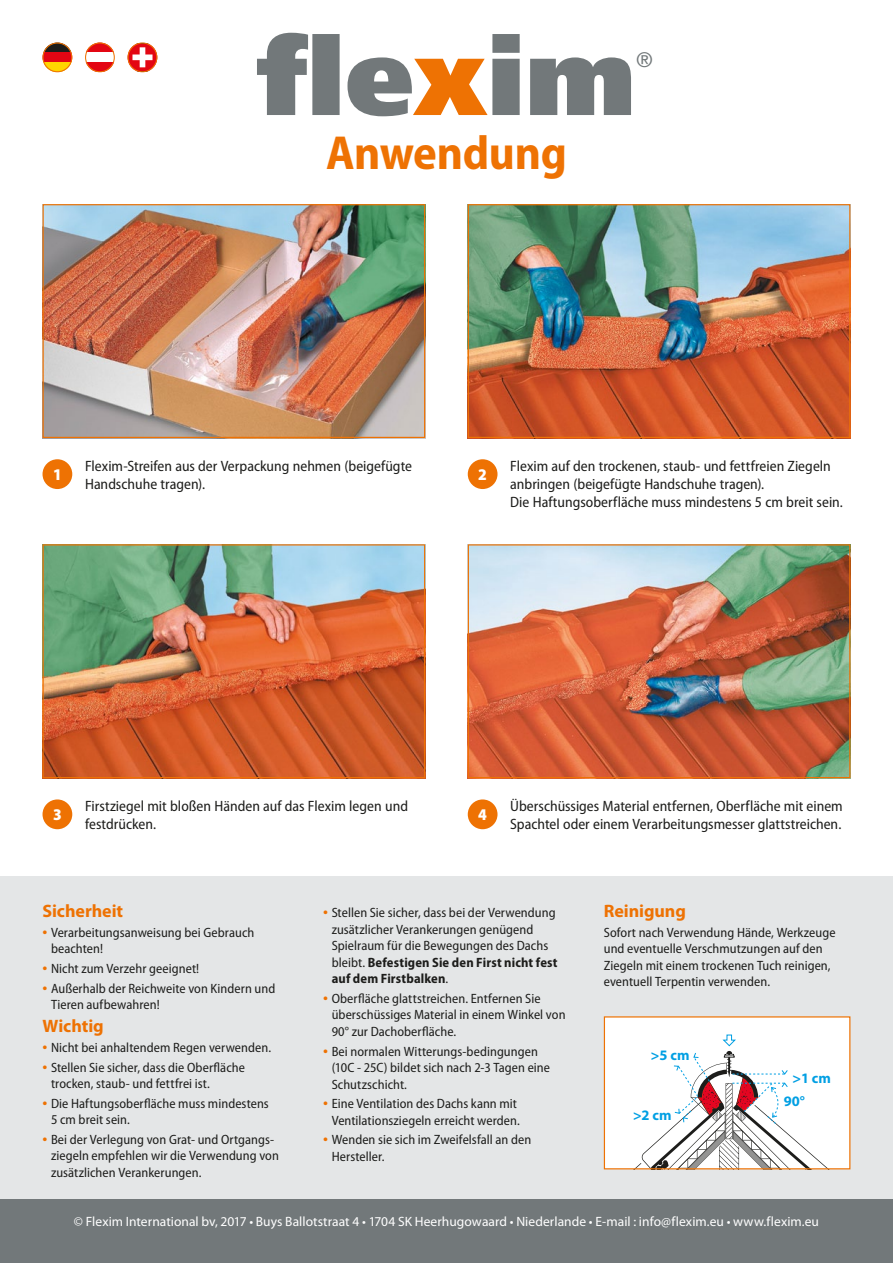
<style>
.page{position:relative;width:893px;height:1263px;background:#fff}
.page>*{position:absolute;margin:0;border:0;box-sizing:border-box;transform-origin:0 0}
.t1{font:900 108px "Frutiger LT Std";color:#72787a}
.t2{font:700 semi-condensed 48px "Myriad Pro";letter-spacing:-.005em;color:#ee7203}
.t3{font:300 21px "Frutiger LT Std";color:#72787a}
.t4{font:700 18px "Myriad Pro";letter-spacing:-.005em;color:#ee7203}
.t5{font:900 semi-condensed 16.35px "Myriad Pro";color:#fff}
.t6{font:semi-condensed 15px/18px "Myriad Pro";color:#1d1d1b}
.t7{font:700 14.55px "Myriad Pro";color:#009fe3}
.t8{font:semi-condensed 13.5px/16.5px "Myriad Pro";letter-spacing:.005em;color:#1d1d1b}
.t9{font:13.5px "Myriad Pro";letter-spacing:.005em;color:#fff}
.s1{color:#ee7203}
.s2{font-size:18px;color:#ee7203}
.s3{font-weight:700}
</style>
<div class="page">
<div style="left:0;top:876px;width:893px;height:387px;background:#e4e6e7"></div>
<img style="left:45px;top:206px;width:378px;height:230px">
<div style="left:43px;top:204px;width:382px;height:234px;border:1px solid #ee7203"></div>
<img style="left:470px;top:206px;width:378px;height:230px">
<div style="left:468px;top:204px;width:382px;height:234px;border:1px solid #ee7203"></div>
<img style="left:45px;top:546px;width:378px;height:230px">
<div style="left:43px;top:544px;width:382px;height:234px;border:1px solid #ee7203"></div>
<img style="left:470px;top:546px;width:378px;height:230px">
<div style="left:468px;top:544px;width:382px;height:234px;border:1px solid #ee7203"></div>
<div style="left:43px;top:459px;width:29px;height:30px;background:#ee7203;border-radius:50%"></div>
<div style="left:0;top:1199px;width:893px;height:64px;background:#72787a"></div>
<div style="left:468px;top:459px;width:29px;height:30px;background:#ee7203;border-radius:50%"></div>
<div style="left:43px;top:799px;width:29px;height:30px;background:#ee7203;border-radius:50%"></div>
<div style="left:468px;top:799px;width:29px;height:30px;background:#ee7203;border-radius:50%"></div>
<div style="left:604px;top:1017px;width:246px;height:152px;background:#fff"></div>
<svg style="left:623px;top:1034px;width:208px;height:136px"></svg>
<div style="left:604px;top:1016px;width:246px;height:153px;border:1px solid #ee7203"></div>
<svg style="left:43px;top:43px;width:29px;height:9px"></svg>
<div style="left:43px;top:52px;width:29px;height:10px;background:#e30613"></div>
<svg style="left:43px;top:62px;width:29px;height:10px"></svg>
<div style="left:43px;top:43px;width:29px;height:29px;border:1px solid #ee7203;border-radius:50%"></div>
<svg style="left:86px;top:43px;width:28px;height:9px"></svg>
<svg style="left:85px;top:62px;width:29px;height:10px"></svg>
<div style="left:85px;top:43px;width:30px;height:29px;border:1px solid #ee7203;border-radius:50%"></div>
<svg style="left:128px;top:43px;width:29px;height:29px"></svg>
<div style="left:128px;top:43px;width:29px;height:29px;border:1px solid #ee7203;border-radius:50%"></div>
<h1 class="t1" style="left:257px;top:11px;width:380px">fle<span class="s1">x</span>im</h1>
<h3 class="t3" style="left:636px;top:48px;width:18px">®</h3>
<h2 class="t2" style="left:326px;top:122px;width:242px">Anwendung</h2>
<p class="t5" style="left:53px;top:464px;width:10px">1</p>
<p class="t6" style="left:85px;top:456px;width:329px">Flexim-Streifen aus der Verpackung nehmen (beigefügte<br>Handschuhe tragen).</p>
<p class="t5" style="left:478px;top:464px;width:10px">2</p>
<p class="t6" style="left:510px;top:456px;width:334px">Flexim auf den trockenen, staub- und fettfreien Ziegeln anbringen (beigefügte Handschuhe tragen).<br>Die Haftungsoberfläche muss mindestens 5 cm breit sein.</p>
<p class="t6" style="left:85px;top:796px;width:324px">Firstziegel mit bloßen Händen auf das Flexim legen und festdrücken.</p>
<p class="t5" style="left:53px;top:804px;width:10px">3</p>
<p class="t5" style="left:478px;top:804px;width:10px">4</p>
<p class="t6" style="left:510px;top:796px;width:334px">Überschüssiges Material entfernen, Oberfläche mit einem<br>Spachtel oder einem Verarbeitungsmesser glattstreichen.</p>
<h3 class="t4" style="left:43px;top:899px;width:82px">Sicherheit</h3>
<p class="t8" style="left:51px;top:924px;width:205px;text-indent:-9px"><span class="s2">•</span> Verarbeitungsanweisung bei Gebrauch beachten!</p>
<p class="t8" style="left:43px;top:960px;width:158px"><span class="s2">•</span> Nicht zum Verzehr geeignet!</p>
<p class="t8" style="left:51px;top:980px;width:226px;text-indent:-9px"><span class="s2">•</span> Außerhalb der Reichweite von Kindern und<br>Tieren aufbewahren!</p>
<h3 class="t4" style="left:43px;top:1014px;width:63px">Wichtig</h3>
<p class="t8" style="left:43px;top:1039px;width:230px"><span class="s2">•</span> Nicht bei anhaltendem Regen verwenden.</p>
<p class="t8" style="left:51px;top:1058px;width:195px;text-indent:-9px"><span class="s2">•</span> Stellen Sie sicher, dass die Oberfläche trocken, staub- und fettfrei ist.</p>
<p class="t8" style="left:51px;top:1095px;width:219px;text-indent:-9px"><span class="s2">•</span> Die Haftungsoberfläche muss mindestens<br>5 cm breit sein.</p>
<p class="t8" style="left:51px;top:1131px;width:229px;text-indent:-9px"><span class="s2">•</span> Bei der Verlegung von Grat- und Ortgangs&shy;ziegeln empfehlen wir die Verwendung von zusätzlichen Verankerungen.</p>
<p class="t8" style="left:332px;top:904px;width:227px;text-indent:-9px"><span class="s2">•</span> Stellen Sie sicher, dass bei der Verwendung zusätzlicher Verankerungen genügend Spielraum für die Bewegungen des Dachs bleibt. <span class="s3">Befestigen Sie den First nicht fest auf dem Firstbalken</span>.</p>
<p class="t8" style="left:332px;top:990px;width:235px;text-indent:-9px"><span class="s2">•</span> Oberfläche glattstreichen. Entfernen Sie überschüssiges Material in einem Winkel von<br>90° zur Dachoberfläche.</p>
<p class="t8" style="left:332px;top:1042px;width:220px;text-indent:-9px"><span class="s2">•</span> Bei normalen Witterungs-bedingungen (10C - 25C) bildet sich nach 2-3 Tagen eine<br>Schutzschicht.</p>
<p class="t8" style="left:323px;top:1095px;width:198px;text-align:right"><span class="s2">•</span> Eine Ventilation des Dachs kann mit<br>Ventilationsziegeln erreicht werden.</p>
<p class="t8" style="left:332px;top:1131px;width:201px;text-indent:-9px"><span class="s2">•</span> Wenden sie sich im Zweifelsfall an den<br>Hersteller.</p>
<h3 class="t4" style="left:604px;top:899px;width:84px">Reinigung</h3>
<p class="t8" style="left:604px;top:924px;width:233px">Sofort nach Verwendung Hände, Werkzeuge und eventuelle Verschmutzungen auf den Ziegeln mit einem trockenen Tuch reinigen, eventuell Terpentin verwenden.</p>
<p class="t7" style="left:651px;top:1046px;width:40px">&gt;5 cm</p>
<p class="t7" style="left:633px;top:1105px;width:40px">&gt;2 cm</p>
<p class="t7" style="left:792px;top:1069px;width:40px">&gt;1 cm</p>
<p class="t7" style="left:784px;top:1092px;width:23px">90°</p>
<p class="t9" style="left:74px;top:1213px;width:747px">© Flexim International bv, 2017 • Buys Ballotstraat 4 • 1704 SK Heerhugowaard • Niederlande • E-mail : info@flexim.eu • www.flexim.eu</p>
</div>
